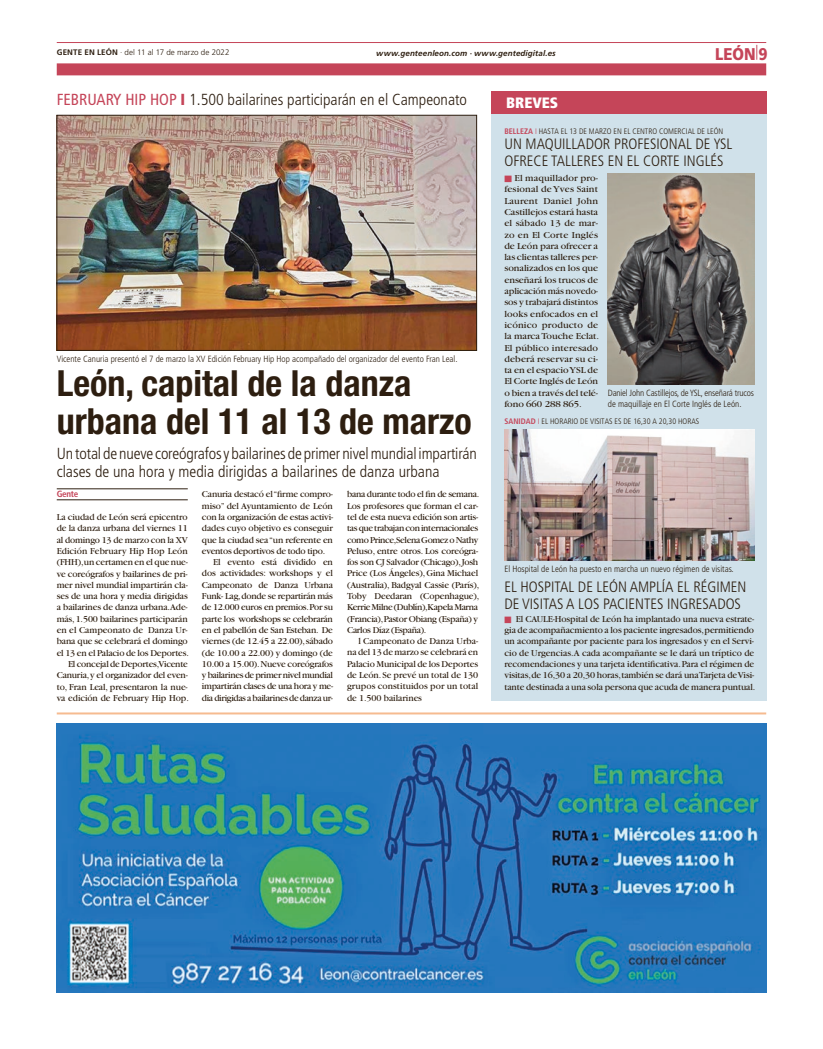
<style>
.page{position:relative;width:823px;height:1049px;background:#fff}
.page>*{position:absolute;margin:0;border:0;box-sizing:border-box;transform-origin:0 0}
.t1{font:700 condensed 36px/38px "Helvetica Neue LT Std";color:#2d1e10}
.t2{font:900 17px "Frutiger LT Std";color:#c54559;scale:.88 1}
.t3{font:300 condensed 16px/18px "Frutiger LT Std";color:#2d1e10}
.t4{font:300 condensed 15px/17px "Frutiger LT Std";color:#2d1e10}
.t5{font:900 condensed 15px "Frutiger";color:#fff}
.t6{font:9.5px/11.3px "Garamond";letter-spacing:-.01em;color:#2d1e10}
.t7{font:9.5px/11.3px "Garamond";letter-spacing:-.01em;color:#2d1e10;scale:1.07 1}
.t8{font:9.5px "Garamond";letter-spacing:-.035em;color:#2d1e10}
.t9{font:9.5px "Garamond";letter-spacing:-.03em;color:#2d1e10}
.t10{font:300 condensed 9px "Frutiger LT Std";color:#2d1e10}
.t11{font:300 condensed 9px/11.3px "Frutiger LT Std";letter-spacing:-.02em;color:#2d1e10}
.t12{font:700 condensed 9px "Frutiger LT Std";letter-spacing:-.03em;color:#c54559}
.t13{font:300 condensed 8px "Frutiger";color:#2d1e10}
.t14{font:italic 700 8px "Frutiger LT Std";letter-spacing:.015em;color:#2d1e10}
.t15{font:300 8px "Frutiger LT Std";letter-spacing:.005em;color:#2d1e10}
.s1{font-weight:700}
.s2{font-weight:400;color:#c54559}
.s3{font-weight:900;color:#c54559}
.s4{font-weight:700;color:#c54559}
.s5{color:#c54559}
</style>
<div class="page">
<hr style="left:57px;top:42px;width:708px;height:1px;background:#c54559">
<div style="left:57px;top:63px;width:708px;height:12px;background:#c54559"></div>
<div style="left:491px;top:105px;width:275px;height:596px;background:#d0e1ea"></div>
<div style="left:491px;top:91px;width:275px;height:22px;background:#c54559"></div>
<hr style="left:57px;top:712px;width:708px;height:2px;background:#f6bb90">
<img style="left:59px;top:117px;width:415px;height:231px">
<div style="left:57px;top:115px;width:419px;height:235px;border:1px solid #2d1e10"></div>
<hr style="left:57px;top:489px;width:131px;height:1px;background:#2d1e10">
<hr style="left:57px;top:500px;width:131px;height:1px;background:#2d1e10">
<img style="left:504px;top:430px;width:249px;height:130px">
<img style="left:607px;top:173px;width:146px;height:211px">
<img style="left:57px;top:723px;width:708px;height:270px">
<p class="t15" style="left:57px;top:48px;width:174px"><span class="s1">GENTE EN LEÓN</span> · del 11 al 17 de marzo de 2022</p>
<p class="t14" style="left:376px;top:49px;width:181px">www.genteenleon.com · www.gentedigital.es</p>
<h2 class="t2" style="left:714px;top:43px;width:61px">LEÓN<sup>|</sup>9</h2>
<h3 class="t5" style="left:506px;top:94px;width:53px">BREVES</h3>
<h3 class="t3" style="left:57px;top:90px;width:411px"><span class="s2">FEBRUARY HIP HOP</span> <span class="s3">I</span> 1.500 bailarines participarán en el Campeonato</h3>
<p class="t13" style="left:504px;top:126px;width:220px"><span class="s4">BELLEZA</span> <span class="s5">I</span> HASTA EL 13 DE MARZO EN EL CENTRO COMERCIAL DE LEÓN</p>
<p class="t10" style="left:57px;top:354px;width:402px">Vicente Canuria presentó el 7 de marzo la XV Edición February Hip Hop acompañado del organizador del evento Fran Leal.</p>
<h1 class="t1" style="left:57px;top:364px;width:416px">León, capital de la danza urbana del 11 al 13 de marzo</h1>
<h3 class="t3" style="left:57px;top:444px;width:421px">Un total de nueve coreógrafos y bailarines de primer nivel mundial impartirán clases de una hora y media dirigidas a bailarines de danza urbana</h3>
<p class="t12" style="left:57px;top:489px;width:23px">Gente</p>
<p class="t6" style="left:57px;top:511px;width:134px;text-align:right">La ciudad de León será epicentro de la danza urbana del viernes 11 al domingo 13 de marzo con la XV<br>Edición February Hip Hop León (FHH),un certamen en el que nue&shy;ve coreógrafos y bailarines de pri&shy;mer nivel mundial impartirán cla&shy;ses de una hora y media dirigidas a bailarines de danza urbana.Ade&shy;más, 1.500 bailarines participarán en el Campeonato de Danza Ur&shy;bana que se celebrará el domingo el 13 en el Palacio de los Deportes.<br>El concejal de Deportes,Vicente<br>Canuria, y el organizador del even&shy;to, Fran Leal, presentaron la nue&shy;va edición de February Hip Hop.</p>
<p class="t6" style="left:202px;top:489px;width:132px">Canuria destacó el “firme compro-</p>
<p class="t6" style="left:202px;top:500px;width:132px">miso” del Ayuntamiento de León</p>
<p class="t6" style="left:202px;top:511px;width:132px">con la organización de estas activi-</p>
<p class="t6" style="left:202px;top:523px;width:132px">dades cuyo objetivo es conseguir</p>
<p class="t6" style="left:202px;top:534px;width:132px">que la ciudad sea “un referente en</p>
<p class="t6" style="left:202px;top:545px;width:125px">eventos deportivos de todo tipo.</p>
<p class="t6" style="left:213px;top:557px;width:121px">El evento está dividido en</p>
<p class="t6" style="left:202px;top:568px;width:132px">dos actividades: workshops y el</p>
<p class="t6" style="left:202px;top:579px;width:132px">Campeonato de Danza Urbana</p>
<p class="t6" style="left:202px;top:590px;width:132px">Funk- Lag, donde se repartirán más</p>
<p class="t9" style="left:202px;top:602px;width:132px">de 12.000 euros en premios.Por su</p>
<p class="t6" style="left:202px;top:613px;width:132px">parte los workshops se celebrarán</p>
<p class="t6" style="left:202px;top:624px;width:132px">en el pabellón de San Esteban. De</p>
<p class="t6" style="left:202px;top:636px;width:132px">viernes (de 12.45 a 22.00), sábado</p>
<p class="t6" style="left:202px;top:647px;width:132px">(de 10.00 a 22.00) y domingo (de</p>
<p class="t6" style="left:202px;top:658px;width:132px">10.00 a 15.00). Nueve coreógrafos</p>
<p class="t8" style="left:202px;top:670px;width:132px">y bailarines de primer nivel mundial</p>
<p class="t9" style="left:202px;top:681px;width:132px">impartirán clases de una hora y me-</p>
<p class="t8" style="left:202px;top:693px;width:132px">dia dirigidas a bailarines de danza ur-</p>
<p class="t6" style="left:347px;top:489px;width:134px">bana durante todo el fin de semana.<br>Los profesores que forman el car&shy;tel de esta nueva edición son artis&shy;tas que trabajan con internacionales como Prince,Selena Gomez o Nathy Peluso, entre otros. Los coreógra&shy;fos son CJ Salvador (Chicago), Josh Price (Los Ángeles), Gina Michael (Australia), Badgyal Cassie (París), Toby Deedaran (Copenhague), Kerrie Milne (Dublín),Kapela Marna (Francia), Pastor Obiang (España) y Carlos Díaz (España).</p>
<p class="t6" style="left:347px;top:636px;width:132px;text-align:justify;text-indent:11px">l Campeonato de Danza Urba&shy;na del 13 de marzo se celebrará en Palacio Municipal de los Deportes de León. Se prevé un total de 130 grupos constituidos por un total de 1.500 bailarines</p>
<h3 class="t4" style="left:504px;top:136px;width:229px">UN MAQUILLADOR PROFESIONAL DE YSL<br>OFRECE TALLERES EN EL CORTE INGLÉS</h3>
<p class="t7" style="left:504px;top:172px;width:90px"><span class="s5">■</span> El maquillador pro&shy;fesional de Yves Saint<br>Laurent Daniel John<br>Castillejos estará hasta el sábado 13 de mar&shy;zo en El Corte Inglés de León para ofrecer a las clientas talleres per&shy;sonalizados en los que enseñará los trucos de aplicación más novedo&shy;sos y trabajará distintos looks enfocados en el icónico producto de la marca Touche Eclat.<br>El público interesado deberá reservar su ci&shy;ta en el espacio YSL de<br>El Corte Inglés de León o bien a través del telé&shy;fono 660 288 865.</p>
<p class="t11" style="left:607px;top:387px;width:147px">Daniel John Castillejos, de YSL, enseñará trucos de maquillaje en El Corte Inglés de León.</p>
<p class="t13" style="left:504px;top:417px;width:196px"><span class="s4">SANIDAD</span> <span class="s5">I</span> EL HORARIO DE VISITAS ES DE 16,30 A 20,30 HORAS</p>
<p class="t10" style="left:504px;top:564px;width:231px">El Hospital de León ha puesto en marcha un nuevo régimen de visitas.</p>
<h3 class="t4" style="left:504px;top:578px;width:243px">EL HOSPITAL DE LEÓN AMPLÍA EL RÉGIMEN<br>DE VISITAS A LOS PACIENTES INGRESADOS</h3>
<p class="t6" style="left:504px;top:613px;width:252px"><span class="s5">■</span> El CAULE-Hospital de León ha implantado una nueva estrate&shy;gia de acompañacmiento a los paciente ingresados,permitiendo un acompañante por paciente para los ingresados y en el Servi&shy;cio de Urgencias.A cada acompañante se le dará un tríptico de recomendaciones y una tarjeta identificativa. Para el régimen de visitas,de 16,30 a 20,30 horas,también se dará una Tarjeta de Visi&shy;tante destinada a una sola persona que acuda de manera puntual.</p>
</div>
